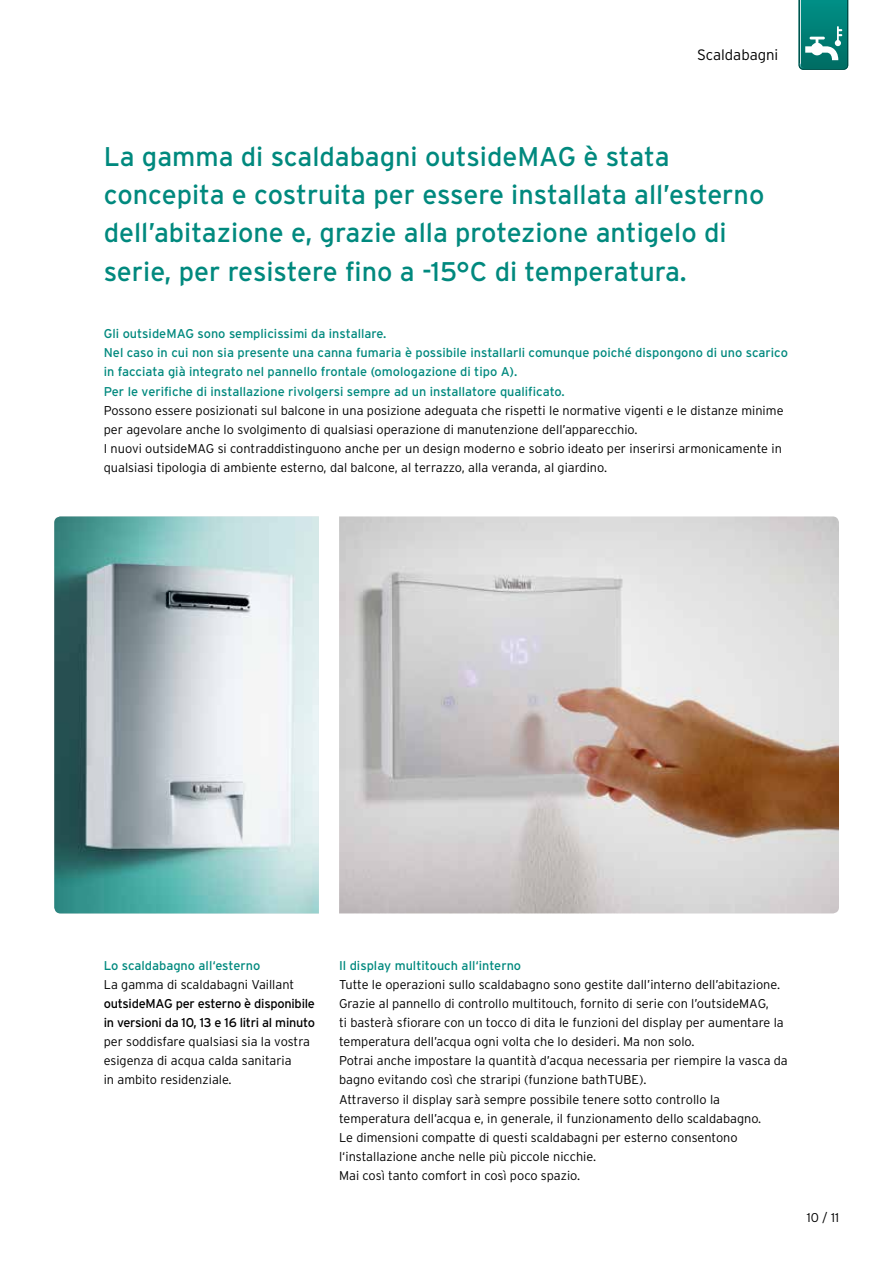
<style>
.page{position:relative;width:893px;height:1263px;background:#fff}
.page>*{position:absolute;margin:0;border:0;box-sizing:border-box;transform-origin:0 0}
.t1{font:27px/38.2px "Interstate OT";color:#00897e}
.t2{font:300 15px "Interstate";color:#000}
.t3{font:300 12.75px/19.2px "Interstate OT";color:#000}
.t4{font:12.75px/19.2px "Interstate OT";color:#00897e}
.t5{font:12.75px/19.2px "Interstate OT";letter-spacing:-.02em;color:#000}
.t6{font:300 12.75px "Interstate";color:#000}
</style>
<div class="page">
<img style="left:339px;top:516px;width:500px;height:397px">
<img style="left:54px;top:516px;width:265px;height:397px">
<svg style="left:799px;top:0;width:49px;height:70px;background:#228d85"></svg>
<p class="t2" style="left:697px;top:47px;width:83px">Scaldabagni</p>
<h1 class="t1" style="left:104px;top:137px;width:662px">La gamma di scaldabagni outsideMAG è stata concepita e costruita per essere installata all’esterno dell’abitazione e, grazie alla protezione antigelo di serie, per resistere fino a -15°C di temperatura.</h1>
<p class="t4" style="left:104px;top:324px;width:686px">Gli outsideMAG sono semplicissimi da installare.<br>Nel caso in cui non sia presente una canna fumaria è possibile installarli comunque poiché dispongono di uno scarico in facciata già integrato nel pannello frontale (omologazione di tipo A).<br>Per le verifiche di installazione rivolgersi sempre ad un installatore qualificato.</p>
<p class="t3" style="left:104px;top:400px;width:681px">Possono essere posizionati sul balcone in una posizione adeguata che rispetti le normative vigenti e le distanze minime per agevolare anche lo svolgimento di qualsiasi operazione di manutenzione dell’apparecchio.<br>I nuovi outsideMAG si contraddistinguono anche per un design moderno e sobrio ideato per inserirsi armonicamente in qualsiasi tipologia di ambiente esterno, dal balcone, al terrazzo, alla veranda, al giardino.</p>
<p class="t4" style="left:104px;top:955px;width:158px">Lo scaldabagno all‘esterno</p>
<p class="t3" style="left:104px;top:974px;width:192px">La gamma di scaldabagni Vaillant</p>
<p class="t5" style="left:104px;top:994px;width:213px">outsideMAG per esterno è disponibile in versioni da 10, 13 e 16 litri al minuto</p>
<p class="t3" style="left:104px;top:1032px;width:208px">per soddisfare qualsiasi sia la vostra esigenza di acqua calda sanitaria<br>in ambito residenziale.</p>
<p class="t4" style="left:339px;top:955px;width:184px">Il display multitouch all‘interno</p>
<p class="t3" style="left:339px;top:974px;width:450px">Tutte le operazioni sullo scaldabagno sono gestite dall’interno dell’abitazione.<br>Grazie al pannello di controllo multitouch, fornito di serie con l’outsideMAG,<br>ti basterà sfiorare con un tocco di dita le funzioni del display per aumentare la temperatura dell’acqua ogni volta che lo desideri. Ma non solo.<br>Potrai anche impostare la quantità d’acqua necessaria per riempire la vasca da bagno evitando così che straripi (funzione bathTUBE).<br>Attraverso il display sarà sempre possibile tenere sotto controllo la temperatura dell’acqua e, in generale, il funzionamento dello scaldabagno.<br>Le dimensioni compatte di questi scaldabagni per esterno consentono l‘installazione anche nelle più piccole nicchie.<br>Mai così tanto comfort in così poco spazio.</p>
<p class="t6" style="left:807px;top:1210px;width:34px">10 / 11</p>
</div>
